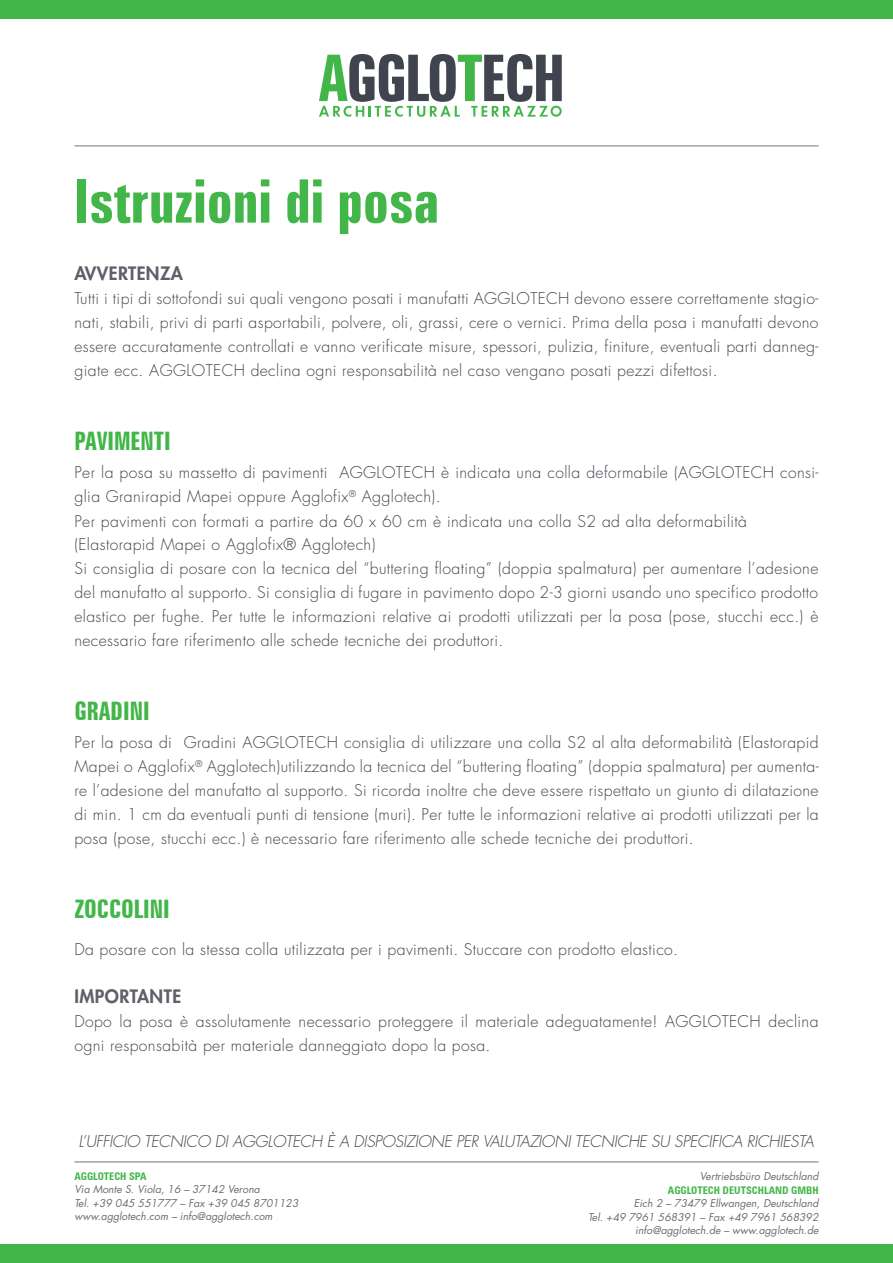
<style>
.page{position:relative;width:893px;height:1263px;background:#fff}
.page>*{position:absolute;margin:0;border:0;box-sizing:border-box;transform-origin:0 0}
.t1{font:700 extra-condensed 60px "Zurich BT";color:#42b649}
.t2{font:700 extra-condensed 25.5px "Zurich BT";color:#42b649}
.t3{font:800 18px "Futura Std";letter-spacing:.025em;color:#5e6169}
.t4{font:300 15.75px/24px "Futura Std";letter-spacing:.025em;color:#40444e}
.t5{font:italic 300 15.75px "Futura Std";letter-spacing:-.02em;color:#40444e}
.t6{font:italic 10.5px/13.5px "Futura Std";color:#6c6d70;text-align:right}
.t7{font:700 condensed 10.5px "Zurich BT";color:#42b649}
</style>
<div class="page">
<div style="left:0;top:0;width:893px;height:19px;background:#42b649"></div>
<div style="left:0;top:1244px;width:893px;height:19px;background:#42b649"></div>
<svg style="left:319px;top:54px;width:243px;height:63px"></svg>
<hr style="left:74px;top:145px;width:745px;height:2px;background:#40444e">
<hr style="left:74px;top:1161px;width:745px;height:1px;background:#40444e">
<h1 class="t1" style="left:74px;top:167px;width:367px">Istruzioni di posa</h1>
<p class="t3" style="left:74px;top:262px;width:110px">AVVERTENZA</p>
<p class="t4" style="left:74px;top:287px;width:746px;text-align:justify">Tutti i tipi di sottofondi sui quali vengono posati i manufatti AGGLOTECH devono essere correttamente stagio&shy;nati, stabili, privi di parti asportabili, polvere, oli, grassi, cere o vernici. Prima della posa i manufatti devono essere accuratamente controllati e vanno verificate misure, spessori, pulizia, finiture, eventuali parti danneg&shy;giate ecc. AGGLOTECH declina ogni responsabilità nel caso vengano posati pezzi difettosi.</p>
<h2 class="t2" style="left:74px;top:426px;width:98px">PAVIMENTI</h2>
<p class="t4" style="left:74px;top:461px;width:746px;line-height:24.5px">Per la posa su massetto di pavimenti AGGLOTECH è indicata una colla deformabile (AGGLOTECH consi&shy;glia Granirapid Mapei oppure Agglofix<sup>®</sup> Agglotech).<br>Per pavimenti con formati a partire da 60 x 60 cm è indicata una colla S2 ad alta deformabilità</p>
<p class="t4" style="left:74px;top:533px;width:745px">(Elastorapid Mapei o Agglofix® Agglotech)<br>Si consiglia di posare con la tecnica del “buttering floating” (doppia spalmatura) per aumentare l’adesione del manufatto al supporto. Si consiglia di fugare in pavimento dopo 2-3 giorni usando uno specifico prodotto elastico per fughe. Per tutte le informazioni relative ai prodotti utilizzati per la posa (pose, stucchi ecc.) è necessario fare riferimento alle schede tecniche dei produttori.</p>
<h2 class="t2" style="left:74px;top:696px;width:77px">GRADINI</h2>
<p class="t4" style="left:74px;top:731px;width:746px;text-align:justify">Per la posa di Gradini AGGLOTECH consiglia di utilizzare una colla S2 al alta deformabilità (Elastorapid Mapei o Agglofix<sup>®</sup> Agglotech)utilizzando la tecnica del “buttering floating” (doppia spalmatura) per aumenta&shy;re l’adesione del manufatto al supporto. Si ricorda inoltre che deve essere rispettato un giunto di dilatazione di min. 1 cm da eventuali punti di tensione (muri). Per tutte le informazioni relative ai prodotti utilizzati per la posa (pose, stucchi ecc.) è necessario fare riferimento alle schede tecniche dei produttori.</p>
<h2 class="t2" style="left:74px;top:894px;width:97px">ZOCCOLINI</h2>
<p class="t4" style="left:74px;top:938px;width:605px">Da posare con la stessa colla utilizzata per i pavimenti. Stuccare con prodotto elastico.</p>
<p class="t3" style="left:74px;top:985px;width:108px">IMPORTANTE</p>
<p class="t4" style="left:74px;top:1010px;width:746px">Dopo la posa è assolutamente necessario proteggere il materiale adeguatamente! AGGLOTECH declina ogni responsabità per materiale danneggiato dopo la posa.</p>
<p class="t5" style="left:78px;top:1132px;width:737px">L’UFFICIO TECNICO DI AGGLOTECH È A DISPOSIZIONE PER VALUTAZIONI TECNICHE SU SPECIFICA RICHIESTA</p>
<p class="t6" style="left:700px;top:1170px;width:120px">Vertriebsbüro Deutschland</p>
<p class="t7" style="left:668px;top:1184px;width:152px">AGGLOTECH DEUTSCHLAND GMBH</p>
<p class="t6" style="left:588px;top:1197px;width:232px">Eich 2 – 73479 Ellwangen, Deutschland<br>Tel. +49 7961 568391 – Fax +49 7961 568392 info@agglotech.de – www.agglotech.de</p>
<p class="t7" style="left:74px;top:1170px;width:74px">AGGLOTECH SPA</p>
<p class="t6" style="left:74px;top:1183px;width:226px;text-align:left">Via Monte S. Viola, 16 – 37142 Verona<br>Tel. +39 045 551777 – Fax +39 045 8701123 www.agglotech.com – info@agglotech.com</p>
</div>
